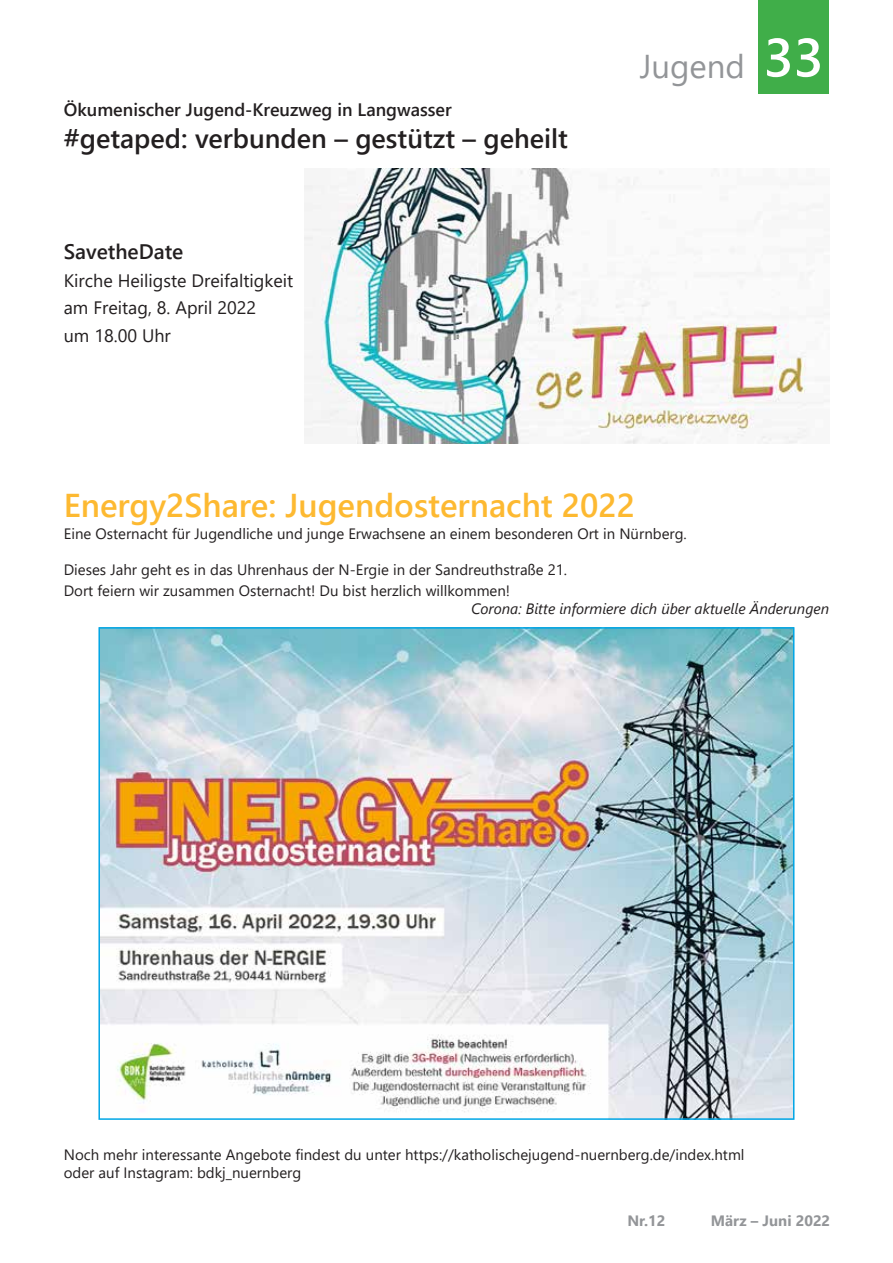
<style>
.page{position:relative;width:893px;height:1263px;background:#fff}
.page>*{position:absolute;margin:0;border:0;box-sizing:border-box;transform-origin:0 0}
.t1{font:600 54px "Segoe UI";color:#fff}
.t2{font:600 33px "Segoe UI";color:#fdb931}
.PM_Fließtext_1__Absa{font:33px "Segoe UI";color:#939598}
.t3{font:600 27px "Segoe UI";color:#231f20}
.t4{font:600 21px "Segoe UI";color:#231f20}
.t5{font:18px "Segoe UI";color:#231f20}
.t6{font:600 18px "Segoe UI";color:#231f20}
.PM_Fließtext_1__Absa-2{font:15px "Segoe UI";color:#231f20}
.t7{font:italic 15px "Segoe UI";color:#231f20}
.t8{font:700 15px "Segoe UI";color:#939598}
</style>
<div class="page">
<div style="left:758px;top:0;width:71px;height:94px;background:#40ae49"></div>
<img style="left:305px;top:168px;width:524px;height:276px">
<img style="left:101px;top:630px;width:690px;height:487px">
<div style="left:98px;top:627px;width:696px;height:493px;border:2px solid #00a6e6"></div>
<p class="t6" style="left:64px;top:93px;width:390px">Ökumenischer Jugend-Kreuzweg in Langwasser</p>
<p class="t3" style="left:64px;top:113px;width:506px">#getaped: verbunden – gestützt – geheilt</p>
<p class="t4" style="left:64px;top:232px;width:121px">SavetheDate</p>
<p class="t5" style="left:64px;top:263px;width:231px">Kirche Heiligste Dreifaltigkeit</p>
<p class="t5" style="left:64px;top:291px;width:194px">am Freitag, 8. April 2022</p>
<p class="t5" style="left:64px;top:318px;width:109px">um 18.00 Uhr</p>
<p class="PM_Fließtext_1__Absa" style="left:640px;top:35px;width:107px">Jugend</p>
<h1 class="t1" style="left:764px;top:6px;width:61px">33</h1>
<p class="t2" style="left:64px;top:474px;width:573px">Energy2Share: Jugendosternacht 2022</p>
<p class="PM_Fließtext_1__Absa-2" style="left:64px;top:520px;width:624px">Eine Osternacht für Jugendliche und junge Erwachsene an einem besonderen Ort in Nürnberg.</p>
<p class="PM_Fließtext_1__Absa-2" style="left:64px;top:556px;width:505px">Dieses Jahr geht es in das Uhrenhaus der N-Ergie in der Sandreuthstraße 21.</p>
<p class="PM_Fließtext_1__Absa-2" style="left:64px;top:577px;width:448px">Dort feiern wir zusammen Osternacht! Du bist herzlich willkommen!</p>
<p class="t7" style="left:471px;top:595px;width:360px">Corona: Bitte informiere dich über aktuelle Änderungen</p>
<p class="PM_Fließtext_1__Absa-2" style="left:64px;top:1140px;width:682px">Noch mehr interessante Angebote findest du unter https://katholischejugend-nuernberg.de/index.html</p>
<p class="PM_Fließtext_1__Absa-2" style="left:64px;top:1158px;width:239px">oder auf Instagram: bdkj_nuernberg</p>
<p class="t8" style="left:627px;top:1206px;width:39px">Nr.12</p>
<p class="t8" style="left:711px;top:1206px;width:121px">März – Juni 2022</p>
</div>
